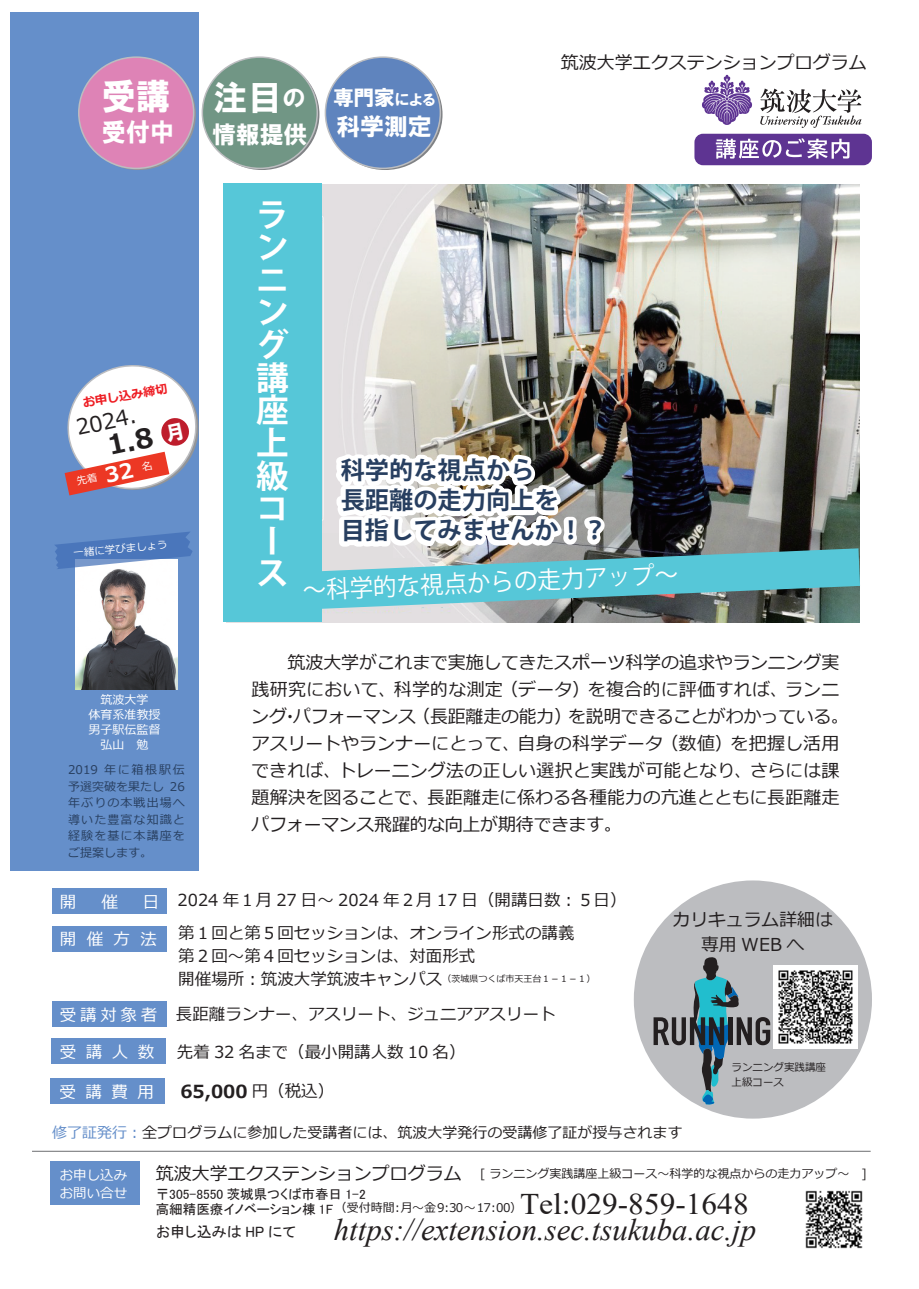
<style>
.page{position:relative;width:919px;height:1289px;background:#fff}
.page>*{position:absolute;margin:0;border:0;box-sizing:border-box;transform-origin:0 0}
.t1{font:36px "HGS Soei Kakugothic UB";color:#fff;scale:.95 1}
.t2{font:34.5px "HGS Soei Kakugothic UB";color:#fff}
.t3{font:700 32.55px/32.5px "Koz Go Pr 6 N";color:#fff}
.t4{font:italic 30.75px "Times New Roman";color:#231f20}
.t5{font:30px "Times New Roman";color:#231f20;scale:1.05 1}
.t6{font:700 27px "Meiryo";color:#231f20}
.t7{font:25.35px "HGS Soei Kakugothic UB";color:#fff;scale:.95 1}
.t8{font:700 24.3px/30.3px "Koz Go Pr 6 N";color:#283f60}
.t9{font:24px "Koz Go Pr 6 N";color:#fff}
.t10{font:24px "HGS Soei Kakugothic UB";letter-spacing:-.01em;color:#fff}
.t11{font:21.45px "Meiryo";color:#231f20}
.t12{font:21px "HGS Soei Kakugothic UB";color:#fff}
.t13{font:18px/27px "Meiryo";letter-spacing:-.005em;color:#231f20}
.t14{font:700 18px "Meiryo";color:#231f20}
.t15{font:17.85px/24.5px "Meiryo";color:#231f20;text-align:center}
.t16{font:16.5px/22.5px "Meiryo";color:#231f20}
.t17{font:16.5px "Meiryo";letter-spacing:.575em;color:#fff}
.t18{font:15px "Meiryo";color:#231f20}
.t19{font:15px "MS P Gothic";color:#231f20}
.t20{font:13.5px/15px "MS P Gothic";color:#231f20}
.t21{font:13.5px/18px "Meiryo";color:#fff}
.t22{font:700 12.15px "Meiryo";color:#ee1d23}
.t23{font:12px/16.5px "Meiryo";letter-spacing:.09em;color:#283f60;text-align:justify}
.t24{font:12px "Meiryo";color:#231f20}
.t25{font:12px/15px "Meiryo";color:#fff;text-align:center}
.t26{font:12px "Meiryo";letter-spacing:-.025em;color:#231f20}
.t27{font:10.5px "Meiryo";color:#fff}
.t28{font:10.5px/15px "Meiryo";color:#231f20}
.t29{font:9px "Meiryo";color:#231f20}
.s1{font-family:"HGS Soei Kakugothic UB";font-weight:400;font-size:19.8px;color:#fff}
.s2{font-size:24px}
.s3{font-size:15px}
.s4{font-size:16.5px}
.s5{font-weight:400;font-size:16.5px}
.s6{color:#658fca}
.s7{font-size:18px}
</style>
<div class="page">
<div style="left:633px;top:880px;width:238px;height:238px;background:#bcbdc0;border-radius:50%"></div>
<div style="left:10px;top:12px;width:188px;height:858px;background:#658fca"></div>
<div style="left:202px;top:57px;width:115px;height:111px;background:#719685;border-radius:50%"></div>
<div style="left:694px;top:134px;width:177px;height:31px;background:#5e3492;border-radius:9px"></div>
<svg style="left:81px;top:59px;width:115px;height:111px"></svg>
<div style="left:79px;top:57px;width:115px;height:111px;background:#de83b6;border-radius:50%"></div>
<div style="left:78px;top:56px;width:116px;height:113px;border:2px solid #bcbdc0;border-radius:50%"></div>
<hr style="left:32px;top:1150px;width:838px;height:1px;background:#6c6d70">
<div style="left:52px;top:1001px;width:115px;height:25px;background:#658fca"></div>
<div style="left:52px;top:888px;width:115px;height:25px;background:#658fca"></div>
<div style="left:51px;top:1038px;width:115px;height:25px;background:#658fca"></div>
<div style="left:50px;top:1078px;width:114px;height:26px;background:#658fca"></div>
<div style="left:51px;top:1161px;width:89px;height:44px;background:#658fca"></div>
<div style="left:52px;top:925px;width:115px;height:26px;background:#658fca"></div>
<div style="left:223px;top:183px;width:99px;height:438px;background:#56c7d8"></div>
<svg style="left:653px;top:957px;width:117px;height:147px"></svg>
<img style="left:75px;top:569px;width:102px;height:120px">
<svg style="left:55px;top:532px;width:138px;height:37px"></svg>
<img style="left:773px;top:965px;width:84px;height:83px">
<img style="left:805px;top:1190px;width:58px;height:59px">
<img style="left:239px;top:56px;width:622px;height:556px">
<svg style="left:64px;top:359px;width:135px;height:136px"></svg>
<h1 class="t1" style="left:102px;top:78px;width:73px">受講</h1>
<h3 class="t7" style="left:102px;top:119px;width:77px">受付中</h3>
<p class="t22" style="left:82px;top:394px;width:87px;rotate:-9deg">お申し込み締切</p>
<p class="t11" style="left:73px;top:413px;width:62px;rotate:-12deg">2024.</p>
<h3 class="t6" style="left:78px;top:433px;width:107px;rotate:-12deg">　1.8 <span class="s1">月</span></h3>
<p class="t27" style="left:75px;top:474px;width:54px;rotate:-12deg">先着　　　</p>
<p class="t27" style="left:73px;top:546px;width:96px;rotate:-6deg">一緒に学びましょう</p>
<p class="t25" style="left:88px;top:692px;width:73px">筑波大学<br>体育系准教授男子駅伝監督弘山　勉</p>
<p class="t23" style="left:68px;top:762px;width:118px">2019 年に箱根駅伝予選突破を果たし 26年ぶりの本戦出場へ導いた豊富な知識と経験を基に本講座をご提案します。</p>
<h2 class="t2" style="left:213px;top:80px;width:94px">注目<span class="s2">の</span></h2>
<h3 class="t10" style="left:212px;top:122px;width:97px">情報提供</h3>
<p class="t12" style="left:333px;top:87px;width:105px">専門家<span class="s3">による</span></p>
<h3 class="t10" style="left:336px;top:114px;width:97px">科学測定</h3>
<p class="t13" style="left:560px;top:50px;width:308px">筑波大学エクステンションプログラム</p>
<h3 class="t3" style="left:256px;top:199px;width:34px">ランニング講座上級コース</h3>
<h3 class="t8" style="left:340px;top:455px;width:268px">科学的な視点から<br>長距離の走力向上を<br>目指してみませんか！？</h3>
<h3 class="t9" style="left:302px;top:575px;width:377px;rotate:-2deg">～科学的な視点からの走力アップ～</h3>
<p class="t13" style="left:251px;top:650px;width:599px">　　筑波大学がこれまで実施してきたスポーツ科学の追求やランニング実践研究において、科学的な測定（データ）を複合的に評価すれば、ランニング・パフォーマンス（長距離走の能力）を説明できることがわかっている。アスリートやランナーにとって、自身の科学データ（数値）を把握し活用できれば、トレーニング法の正しい選択と実践が可能となり、さらには課題解決を図ることで、長距離走に係わる各種能力の亢進とともに長距離走パフォーマンス飛躍的な向上が期待できます。</p>
<p class="t17" style="left:60px;top:890px;width:18px">開</p>
<p class="t17" style="left:101px;top:890px;width:18px">催</p>
<p class="t17" style="left:143px;top:890px;width:18px">日</p>
<p class="t16" style="left:177px;top:889px;width:450px">2024 年１月 27 日～ 2024 年２月 17 日（開講日数︓５日）</p>
<p class="t17" style="left:60px;top:927px;width:98px">開催方法</p>
<p class="t16" style="left:178px;top:923px;width:397px">第１回と第５回セッションは、オンライン形式の講義第２回～第４回セッションは、対面形式</p>
<p class="t29" style="left:178px;top:972px;width:418px"><span class="s4">開催場所︓筑波大学筑波キャンパス</span>（茨城県つくば市天王台１－１－１）</p>
<p class="t17" style="left:60px;top:1003px;width:99px">受講対象者</p>
<p class="t16" style="left:176px;top:1003px;width:381px">長距離ランナー、アスリート、ジュニアアスリート</p>
<p class="t15" style="left:672px;top:908px;width:162px">カリキュラム詳細は専用 WEB へ</p>
<p class="t16" style="left:177px;top:1041px;width:290px">先着 32 名まで（最小開講人数 10 名）</p>
<p class="t14" style="left:180px;top:1078px;width:155px">65,000 <span class="s5">円（税込）</span></p>
<p class="t17" style="left:60px;top:1040px;width:96px">受講人数</p>
<p class="t17" style="left:59px;top:1080px;width:96px">受講費用</p>
<p class="t18" style="left:52px;top:1122px;width:631px"><span class="s6">修了証発行︓</span>全プログラムに参加した受講者には、筑波大学発行の受講修了証が授与されます</p>
<p class="t28" style="left:731px;top:1060px;width:96px">ランニング実践講座上級コース</p>
<p class="t21" style="left:60px;top:1166px;width:69px">お申し込みお問い合せ</p>
<p class="t24" style="left:156px;top:1164px;width:712px"><span class="s7">筑波大学エクステンションプログラム　</span>[ ランニング実践講座上級コース～科学的な視点からの走力アップ～　]</p>
<p class="t20" style="left:156px;top:1186px;width:220px">〒305-8550 茨城県つくば市春日 1-2　高細精医療イノベーション棟 1F</p>
<p class="t19" style="left:156px;top:1223px;width:141px">お申し込みは HP にて</p>
<h3 class="t5" style="left:520px;top:1182px;width:219px">Tel:029-859-1648</h3>
<h3 class="t4" style="left:334px;top:1208px;width:423px">https://extension.sec.tsukuba.ac.jp</h3>
<p class="t26" style="left:335px;top:1199px;width:188px">（受付時間︓月～金9︓30～17︓00）</p>
</div>
